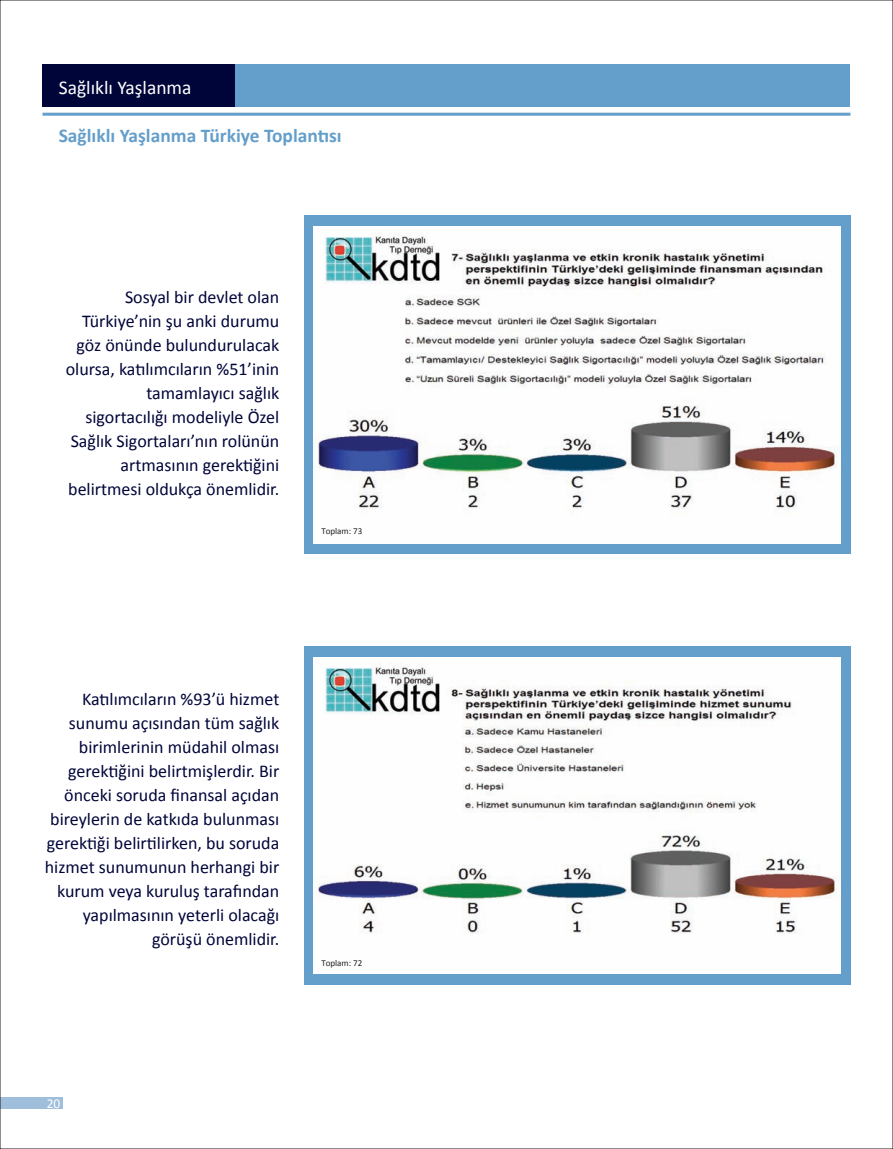
<style>
.page{position:relative;width:893px;height:1149px;background:#fff}
.page>*{position:absolute;margin:0;border:0;box-sizing:border-box;transform-origin:0 0}
.t1{font:700 19.5px "Calibri";color:#649eca}
.t2{font:19.5px "Calibri";color:#fff}
.t3{font:18px/24px "Calibri";color:#000539;text-align:right}
.t4{font:13.5px "Calibri";color:#fff}
.t5{font:9px "Calibri";color:#231f20}
</style>
<div class="page">
<div style="left:0;top:1097px;width:62px;height:11px;background:#9ebedc"></div>
<div style="left:43px;top:64px;width:807px;height:42px;background:#649eca"></div>
<div style="left:43px;top:64px;width:192px;height:42px;background:#000539"></div>
<hr style="left:43px;top:113px;width:807px;height:3px;background:#649eca">
<div style="left:304px;top:216px;width:546px;height:338px;background:#649eca"></div>
<div style="left:304px;top:646px;width:546px;height:338px;background:#649eca"></div>
<img style="left:314px;top:227px;width:526px;height:316px">
<img style="left:314px;top:657px;width:526px;height:316px">
<p class="t2" style="left:59px;top:75px;width:134px">Sağlıklı Yaşlanma</p>
<p class="t1" style="left:59px;top:123px;width:285px">Sağlıklı Yaşlanma Türkiye Toplantısı</p>
<p class="t3" style="left:66px;top:285px;width:215px">Sosyal bir devlet olan<br>Türkiye’nin şu anki durumu göz önünde bulundurulacak olursa, katılımcıların %51’inin tamamlayıcı sağlık sigortacılığı modeliyle Özel<br>Sağlık Sigortaları’nın rolünün artmasının gerektiğini belirtmesi oldukça önemlidir.</p>
<p class="t5" style="left:321px;top:525px;width:43px">Toplam: 73</p>
<p class="t3" style="left:45px;top:687px;width:236px">Katılımcıların %93’ü hizmet sunumu açısından tüm sağlık birimlerinin müdahil olması gerektiğini belirtmişlerdir. Bir önceki soruda finansal açıdan bireylerin de katkıda bulunması gerektiği belirtilirken, bu soruda hizmet sunumunun herhangi bir kurum veya kuruluş tarafından yapılmasının yeterli olacağı görüşü önemlidir.</p>
<p class="t5" style="left:321px;top:956px;width:43px">Toplam: 72</p>
<p class="t4" style="left:47px;top:1094px;width:15px">20</p>
</div>
